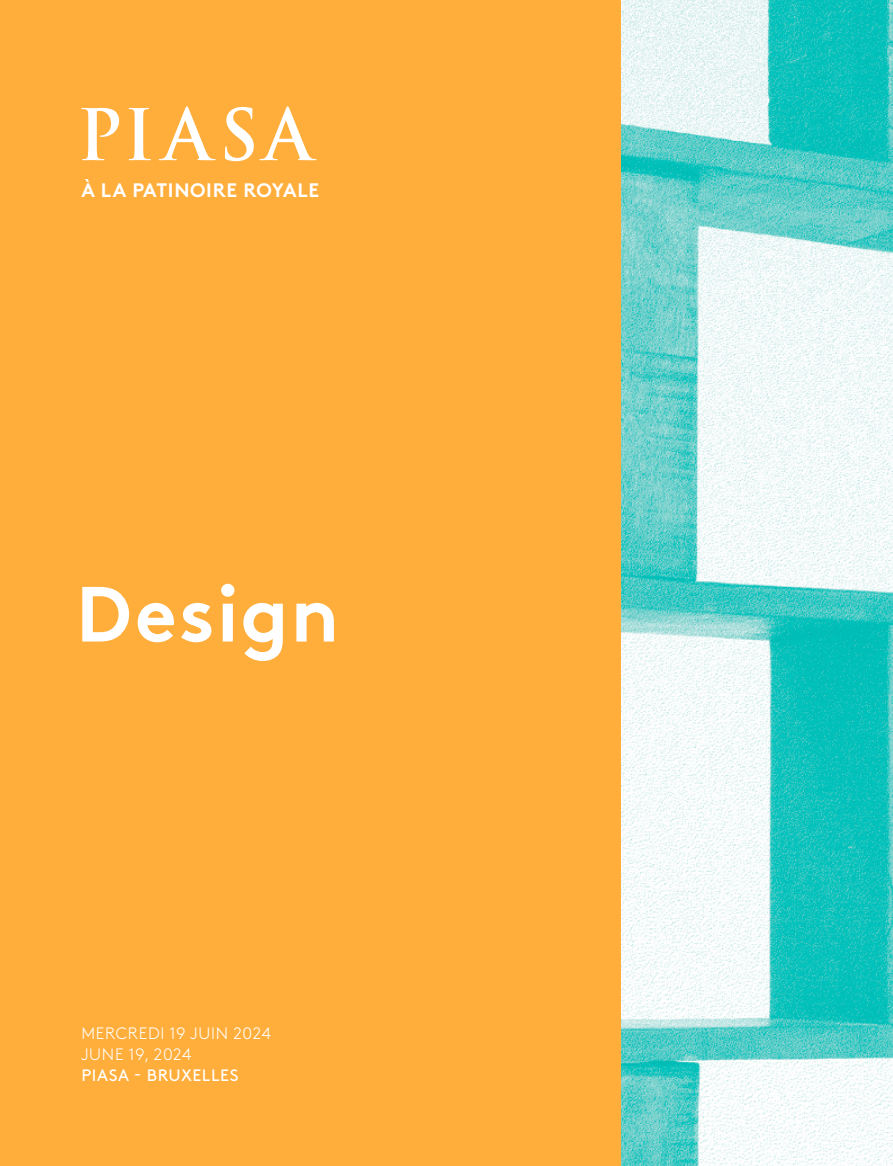
<style>
.page{position:relative;width:893px;height:1166px;background:#fff}
.page>*{position:absolute;margin:0;border:0;box-sizing:border-box;transform-origin:0 0}
.t1{font:700 78px "Brown Pro";letter-spacing:.025em;color:#fff}
.t2{font:700 19.5px "Brown Pro";letter-spacing:.035em;color:#fff}
.t3{font:300 16.5px/21px "Brown Pro";letter-spacing:.045em;color:#fff}
.t4{font:16.5px "Brown Pro";letter-spacing:.035em;color:#fff}
</style>
<div class="page">
<img style="left:621px;top:0;width:272px;height:1165px">
<div style="left:0;top:0;width:621px;height:1165px;background:#ffae3c"></div>
<svg style="left:81px;top:108px;width:38px;height:52px"></svg>
<svg style="left:129px;top:108px;width:22px;height:52px"></svg>
<svg style="left:159px;top:106px;width:57px;height:54px"></svg>
<svg style="left:225px;top:106px;width:91px;height:55px"></svg>
<p class="t2" style="left:81px;top:174px;width:239px">À LA PATINOIRE ROYALE</p>
<h1 class="t1" style="left:76px;top:551px;width:264px">Design</h1>
<p class="t3" style="left:81px;top:1021px;width:191px">MERCREDI 19 JUIN 2024<br>JUNE 19, 2024</p>
<p class="t4" style="left:81px;top:1062px;width:159px">PIASA - BRUXELLES</p>
</div>
